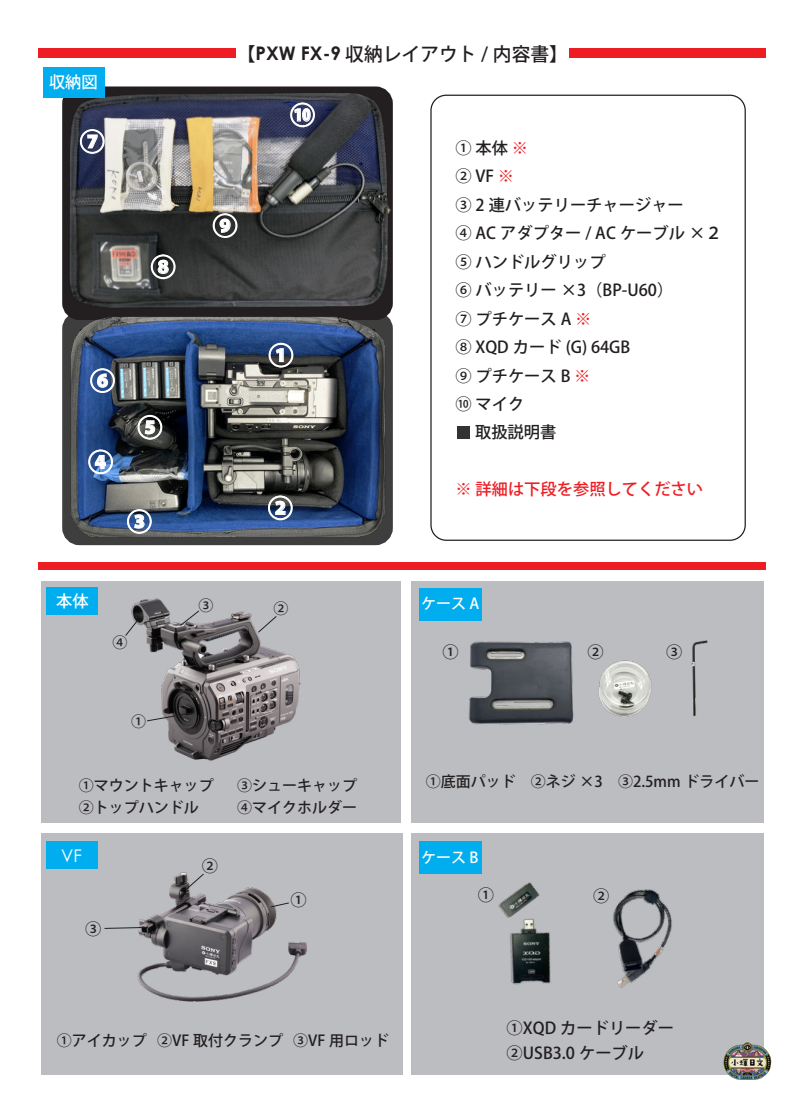
<style>
.page{position:relative;width:805px;height:1113px;background:#fff}
.page>*{position:absolute;margin:0;border:0;box-sizing:border-box;transform-origin:0 0}
.t1{font:800 25px "Koz Go Pr 6 N";color:#fff}
.t2{font:500 18.75px "Koz Go Pr 6 N";color:#231f20}
.t3{font:17.5px "Century Gothic Pro";color:#fff}
.t4{font:500 16.25px/25px "Koz Go Pr 6 N";color:#231f20}
.t5{font:500 16.25px "Koz Go Pr 6 N";color:#ee1d23}
.t6{font:500 16.25px "Koz Go Pr 6 N";color:#fff}
.t7{font:500 15px/22.5px "Koz Go Pr 6 N";color:#231f20}
.t8{font:500 15px "Koz Go Pr 6 N";color:#fff}
.s1{font-family:"Century Gothic Pro";font-weight:700}
.s2{color:#ee1d23}
</style>
<div class="page">
<div style="left:39px;top:48px;width:727px;height:10px;background:#ee1d23"></div>
<div style="left:41px;top:833px;width:361px;height:241px;background:#bcbdc0"></div>
<div style="left:411px;top:581px;width:352px;height:241px;background:#bcbdc0"></div>
<div style="left:411px;top:833px;width:352px;height:241px;background:#bcbdc0"></div>
<div style="left:41px;top:581px;width:359px;height:241px;background:#bcbdc0"></div>
<img style="left:38px;top:334px;width:355px;height:236px">
<img style="left:49px;top:67px;width:344px;height:267px">
<div style="left:457px;top:427px;width:12px;height:12px;background:#333"></div>
<svg style="left:269px;top:343px;width:24px;height:24px"></svg>
<svg style="left:268px;top:496px;width:24px;height:24px"></svg>
<svg style="left:127px;top:509px;width:24px;height:24px"></svg>
<svg style="left:88px;top:450px;width:25px;height:24px"></svg>
<svg style="left:138px;top:415px;width:24px;height:24px"></svg>
<svg style="left:90px;top:368px;width:25px;height:25px"></svg>
<svg style="left:80px;top:129px;width:24px;height:25px"></svg>
<svg style="left:151px;top:255px;width:24px;height:24px"></svg>
<svg style="left:213px;top:213px;width:24px;height:25px"></svg>
<svg style="left:290px;top:103px;width:25px;height:24px"></svg>
<img style="left:722px;top:1041px;width:50px;height:39px">
<div style="left:43px;top:67px;width:61px;height:30px;background:#00aeef"></div>
<div style="left:236px;top:34px;width:332px;height:43px;background:#fff"></div>
<div style="left:430px;top:95px;width:315px;height:446px;border:1px solid #231f20;border-radius:15px"></div>
<div style="left:39px;top:562px;width:727px;height:8px;background:#ee1d23"></div>
<img style="left:369px;top:545px;width:135px;height:239px">
<img style="left:504px;top:641px;width:142px;height:84px">
<img style="left:78px;top:598px;width:223px;height:163px">
<img style="left:80px;top:868px;width:227px;height:134px">
<div style="left:46px;top:587px;width:52px;height:27px;background:#00aeef"></div>
<div style="left:418px;top:588px;width:63px;height:32px;background:#00aeef"></div>
<div style="left:418px;top:841px;width:63px;height:33px;background:#00aeef"></div>
<svg style="left:104px;top:926px;width:44px;height:3px"></svg>
<svg style="left:185px;top:873px;width:19px;height:17px"></svg>
<svg style="left:270px;top:902px;width:19px;height:5px"></svg>
<svg style="left:146px;top:712px;width:46px;height:9px"></svg>
<svg style="left:257px;top:615px;width:20px;height:18px"></svg>
<svg style="left:179px;top:609px;width:21px;height:18px"></svg>
<svg style="left:124px;top:618px;width:15px;height:19px"></svg>
<div style="left:46px;top:841px;width:52px;height:27px;background:#00aeef"></div>
<img style="left:646px;top:640px;width:62px;height:77px">
<img style="left:498px;top:882px;width:53px;height:103px">
<img style="left:613px;top:889px;width:59px;height:99px">
<p class="t6" style="left:49px;top:73px;width:50px">収納図</p>
<h1 class="t1" style="left:80px;top:128px;width:26px">⑦</h1>
<h1 class="t1" style="left:151px;top:253px;width:27px">⑧</h1>
<h1 class="t1" style="left:90px;top:367px;width:26px">⑥</h1>
<h1 class="t1" style="left:88px;top:448px;width:26px">④</h1>
<h1 class="t1" style="left:137px;top:413px;width:27px">⑤</h1>
<h1 class="t1" style="left:127px;top:508px;width:26px">③</h1>
<p class="t2" style="left:237px;top:43px;width:333px">【<span class="s1">PXW FX-9</span> 収納レイアウト / 内容書】</p>
<h1 class="t1" style="left:212px;top:212px;width:26px">⑨</h1>
<h1 class="t1" style="left:290px;top:101px;width:26px">⑩</h1>
<h1 class="t1" style="left:268px;top:341px;width:26px">①</h1>
<p class="t4" style="left:455px;top:136px;width:74px">① 本体 <span class="s2">※</span></p>
<p class="t4" style="left:455px;top:164px;width:60px">② VF <span class="s2">※</span></p>
<p class="t4" style="left:455px;top:193px;width:230px">③ 2 連バッテリーチャージャー</p>
<p class="t4" style="left:455px;top:221px;width:267px">④ AC アダプター / AC ケーブル ×２</p>
<p class="t4" style="left:455px;top:250px;width:151px">⑤ ハンドルグリップ</p>
<p class="t4" style="left:455px;top:278px;width:219px">⑥ バッテリー ×3（BP-U60）</p>
<p class="t4" style="left:455px;top:306px;width:137px">⑦ プチケース A <span class="s2">※</span></p>
<p class="t4" style="left:455px;top:335px;width:176px">⑧ XQD カード (G) 64GB</p>
<p class="t4" style="left:455px;top:363px;width:136px">⑨ プチケース B <span class="s2">※</span></p>
<p class="t4" style="left:455px;top:392px;width:70px">⑩ マイク</p>
<p class="t4" style="left:475px;top:420px;width:83px">取扱説明書</p>
<h1 class="t1" style="left:268px;top:494px;width:26px">②</h1>
<p class="t5" style="left:455px;top:480px;width:249px">※ 詳細は下段を参照してください</p>
<p class="t6" style="left:56px;top:591px;width:34px">本体</p>
<p class="t8" style="left:421px;top:595px;width:60px">ケース A</p>
<p class="t7" style="left:198px;top:594px;width:16px">③</p>
<p class="t7" style="left:273px;top:598px;width:16px">②</p>
<p class="t7" style="left:112px;top:631px;width:16px">④</p>
<p class="t7" style="left:131px;top:710px;width:16px">①</p>
<p class="t4" style="left:442px;top:640px;width:18px">①</p>
<p class="t4" style="left:587px;top:640px;width:18px">②</p>
<p class="t4" style="left:666px;top:640px;width:18px">③</p>
<p class="t7" style="left:79px;top:774px;width:136px">①マウントキャップ<br>②トップハンドル</p>
<p class="t7" style="left:425px;top:770px;width:335px">①底面パッド　②ネジ ×3　③2.5mm ドライバー</p>
<p class="t7" style="left:237px;top:774px;width:122px">③シューキャップ<br>④マイクホルダー</p>
<p class="t3" style="left:61px;top:845px;width:22px">VF</p>
<p class="t4" style="left:85px;top:916px;width:18px">③</p>
<p class="t4" style="left:202px;top:853px;width:18px">②</p>
<p class="t4" style="left:290px;top:887px;width:18px">①</p>
<p class="t7" style="left:57px;top:1030px;width:334px">①アイカップ ②VF 取付クランプ ③VF 用ロッド</p>
<p class="t8" style="left:421px;top:849px;width:59px">ケース B</p>
<p class="t4" style="left:478px;top:882px;width:18px">①</p>
<p class="t4" style="left:593px;top:884px;width:18px">②</p>
<p class="t4" style="left:506px;top:1016px;width:169px">①XQD カードリーダー<br>②USB3.0 ケーブル</p>
</div>
